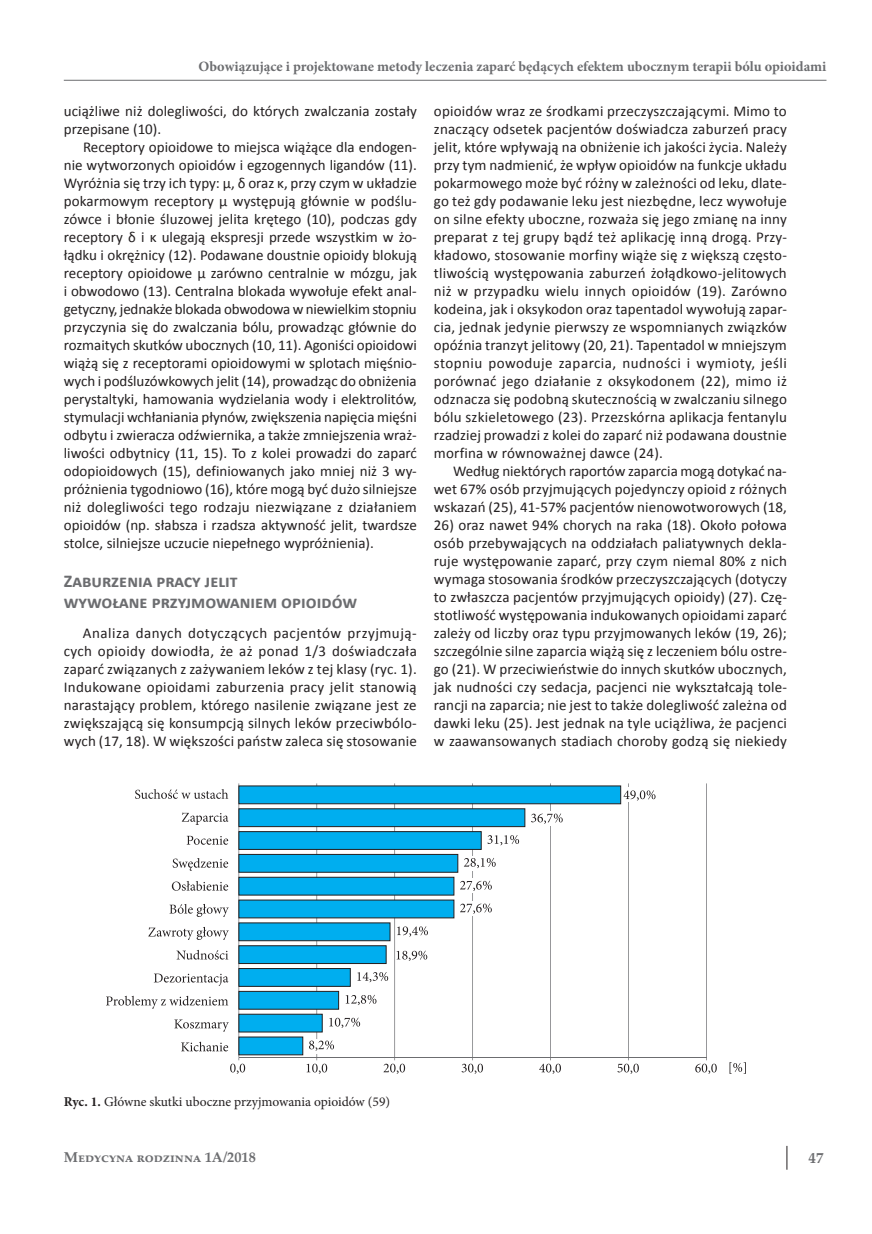
<style>
.page{position:relative;width:872px;height:1234px;background:#fff}
.page>*{position:absolute;margin:0;border:0;box-sizing:border-box;transform-origin:0 0}
.t1{font:700 18px/21.6px "Calibri";color:#6c6d70}
.t2{font:15px/18px "Calibri";letter-spacing:.01em;color:#231f20;text-align:justify}
.t3{font:700 15px "Palatino Linotype";color:#6c6d70}
.t4{font:700 14.25px "Minion Pro";color:#6c6d70}
.t5{font:700 14.25px "Palatino Linotype";color:#6c6d70}
.t6{font:13.5px "Minion Pro";color:#231f20}
.s1{font-weight:700}
</style>
<div class="page">
<hr style="left:64px;top:80px;width:762px;height:1px;background:#6c6d70">
<svg style="left:786px;top:1145px;width:1px;height:24px"></svg>
<hr style="left:706px;top:783px;width:1px;height:274px;background:#6c6d70">
<hr style="left:628px;top:783px;width:1px;height:274px;background:#6c6d70">
<hr style="left:550px;top:783px;width:1px;height:274px;background:#6c6d70">
<hr style="left:472px;top:783px;width:1px;height:274px;background:#6c6d70">
<hr style="left:394px;top:783px;width:1px;height:274px;background:#6c6d70">
<hr style="left:316px;top:783px;width:1px;height:274px;background:#6c6d70">
<hr style="left:238px;top:783px;width:1px;height:274px;background:#6c6d70">
<hr style="left:239px;top:1056px;width:467px;height:1px;background:#6c6d70">
<svg style="left:238px;top:785px;width:383px;height:270px"></svg>
<svg style="left:329px;top:1017px;width:31px;height:10px"></svg>
<svg style="left:346px;top:994px;width:30px;height:10px"></svg>
<svg style="left:357px;top:971px;width:31px;height:11px"></svg>
<svg style="left:396px;top:950px;width:31px;height:10px"></svg>
<svg style="left:397px;top:926px;width:31px;height:10px"></svg>
<svg style="left:487px;top:834px;width:32px;height:11px"></svg>
<svg style="left:230px;top:1057px;width:15px;height:16px"></svg>
<svg style="left:307px;top:1057px;width:20px;height:16px"></svg>
<svg style="left:383px;top:1057px;width:22px;height:16px"></svg>
<svg style="left:461px;top:1057px;width:22px;height:16px"></svg>
<svg style="left:539px;top:1057px;width:22px;height:16px"></svg>
<svg style="left:617px;top:1057px;width:22px;height:16px"></svg>
<svg style="left:695px;top:1057px;width:22px;height:16px"></svg>
<svg style="left:729px;top:1062px;width:17px;height:11px"></svg>
<svg style="left:135px;top:789px;width:93px;height:9px"></svg>
<svg style="left:182px;top:812px;width:46px;height:12px"></svg>
<svg style="left:187px;top:835px;width:41px;height:9px"></svg>
<svg style="left:173px;top:858px;width:55px;height:12px"></svg>
<svg style="left:172px;top:881px;width:56px;height:9px"></svg>
<svg style="left:169px;top:904px;width:60px;height:12px"></svg>
<svg style="left:148px;top:926px;width:81px;height:13px"></svg>
<svg style="left:176px;top:949px;width:52px;height:10px"></svg>
<svg style="left:154px;top:973px;width:74px;height:12px"></svg>
<svg style="left:106px;top:995px;width:122px;height:13px"></svg>
<svg style="left:174px;top:1019px;width:55px;height:12px"></svg>
<svg style="left:181px;top:1041px;width:47px;height:10px"></svg>
<div style="left:623px;top:787px;width:44px;height:15px;background:#fff"></div>
<svg style="left:623px;top:790px;width:32px;height:10px"></svg>
<div style="left:529px;top:810px;width:44px;height:15px;background:#fff"></div>
<svg style="left:531px;top:813px;width:32px;height:10px"></svg>
<div style="left:460px;top:855px;width:44px;height:15px;background:#fff"></div>
<svg style="left:464px;top:858px;width:32px;height:10px"></svg>
<div style="left:457px;top:878px;width:21px;height:15px;background:#fff"></div>
<svg style="left:460px;top:880px;width:32px;height:10px"></svg>
<div style="left:457px;top:901px;width:21px;height:15px;background:#fff"></div>
<svg style="left:460px;top:903px;width:32px;height:10px"></svg>
<div style="left:306px;top:1038px;width:21px;height:15px;background:#fff"></div>
<svg style="left:309px;top:1040px;width:25px;height:10px"></svg>
<p class="t4" style="left:199px;top:57px;width:629px">Obowiązujące i projektowane metody leczenia zaparć będących efektem ubocznym terapii bólu opioidami</p>
<p class="t2" style="left:64px;top:102px;width:354px">uciążliwe niż dolegliwości, do których zwalczania zostały przepisane (10).</p>
<p class="t2" style="left:64px;top:138px;width:354px;text-indent:19px">Receptory opioidowe to miejsca wiążące dla endogen&shy;nie wytworzonych opioidów i egzogennych ligandów (11).<br>Wyróżnia się trzy ich typy: μ, δ oraz κ, przy czym w układzie pokarmowym receptory μ występują głównie w podślu&shy;zówce i błonie śluzowej jelita krętego (10), podczas gdy receptory δ i κ ulegają ekspresji przede wszystkim w żo&shy;łądku i okrężnicy (12). Podawane doustnie opioidy blokują receptory opioidowe μ zarówno centralnie w mózgu, jak i obwodowo (13). Centralna blokada wywołuje efekt anal&shy;getyczny, jednakże blokada obwodowa w niewielkim stopniu przyczynia się do zwalczania bólu, prowadząc głównie do rozmaitych skutków ubocznych (10, 11). Agoniści opioidowi wiążą się z receptorami opioidowymi w splotach mięśnio&shy;wych i podśluzówkowych jelit (14), prowadząc do obniżenia perystaltyki, hamowania wydzielania wody i elektrolitów, stymulacji wchłaniania płynów, zwiększenia napięcia mięśni odbytu i zwieracza odźwiernika, a także zmniejszenia wraż&shy;liwości odbytnicy (11, 15). To z kolei prowadzi do zaparć odopioidowych (15), definiowanych jako mniej niż 3 wy&shy;próżnienia tygodniowo (16), które mogą być dużo silniejsze niż dolegliwości tego rodzaju niezwiązane z działaniem opioidów (np. słabsza i rzadsza aktywność jelit, twardsze stolce, silniejsze uczucie niepełnego wypróżnienia).</p>
<p class="t1" style="left:64px;top:569px;width:295px">Zaburzenia pracy jelit<br>wywołane przyjmowaniem opioidów</p>
<p class="t2" style="left:64px;top:624px;width:354px;text-indent:19px">Analiza danych dotyczących pacjentów przyjmują&shy;cych opioidy dowiodła, że aż ponad 1/3 doświadczała zaparć związanych z zażywaniem leków z tej klasy (ryc. 1).<br>Indukowane opioidami zaburzenia pracy jelit stanowią narastający problem, którego nasilenie związane jest ze zwiększającą się konsumpcją silnych leków przeciwbólo&shy;wych (17, 18). W większości państw zaleca się stosowanie</p>
<p class="t2" style="left:434px;top:102px;width:354px">opioidów wraz ze środkami przeczyszczającymi. Mimo to znaczący odsetek pacjentów doświadcza zaburzeń pracy jelit, które wpływają na obniżenie ich jakości życia. Należy przy tym nadmienić, że wpływ opioidów na funkcje układu pokarmowego może być różny w zależności od leku, dlate&shy;go też gdy podawanie leku jest niezbędne, lecz wywołuje on silne efekty uboczne, rozważa się jego zmianę na inny preparat z tej grupy bądź też aplikację inną drogą. Przy&shy;kładowo, stosowanie morfiny wiąże się z większą często&shy;tliwością występowania zaburzeń żołądkowo-jelitowych niż w przypadku wielu innych opioidów (19). Zarówno kodeina, jak i oksykodon oraz tapentadol wywołują zapar&shy;cia, jednak jedynie pierwszy ze wspomnianych związków opóźnia tranzyt jelitowy (20, 21). Tapentadol w mniejszym stopniu powoduje zaparcia, nudności i wymioty, jeśli porównać jego działanie z oksykodonem (22), mimo iż odznacza się podobną skutecznością w zwalczaniu silnego bólu szkieletowego (23). Przezskórna aplikacja fentanylu rzadziej prowadzi z kolei do zaparć niż podawana doustnie morfina w równoważnej dawce (24).</p>
<p class="t2" style="left:434px;top:462px;width:354px;text-indent:19px">Według niektórych raportów zaparcia mogą dotykać na&shy;wet 67% osób przyjmujących pojedynczy opioid z różnych wskazań (25), 41-57% pacjentów nienowotworowych (18,</p>
<p class="t2" style="left:434px;top:516px;width:354px">26) oraz nawet 94% chorych na raka (18). Około połowa osób przebywających na oddziałach paliatywnych dekla&shy;ruje występowanie zaparć, przy czym niemal 80% z nich wymaga stosowania środków przeczyszczających (dotyczy to zwłaszcza pacjentów przyjmujących opioidy) (27). Czę&shy;stotliwość występowania indukowanych opioidami zaparć zależy od liczby oraz typu przyjmowanych leków (19, 26); szczególnie silne zaparcia wiążą się z leczeniem bólu ostre&shy;go (21). W przeciwieństwie do innych skutków ubocznych, jak nudności czy sedacja, pacjenci nie wykształcają tole&shy;rancji na zaparcia; nie jest to także dolegliwość zależna od dawki leku (25). Jest jednak na tyle uciążliwa, że pacjenci w zaawansowanych stadiach choroby godzą się niekiedy</p>
<p class="t6" style="left:64px;top:1091px;width:328px"><span class="s1">Ryc. 1.</span> Główne skutki uboczne przyjmowania opioidów (59)</p>
<p class="t5" style="left:64px;top:1146px;width:193px">Medycyna rodzinna 1A/2018</p>
<p class="t3" style="left:808px;top:1146px;width:16px">47</p>
</div>
